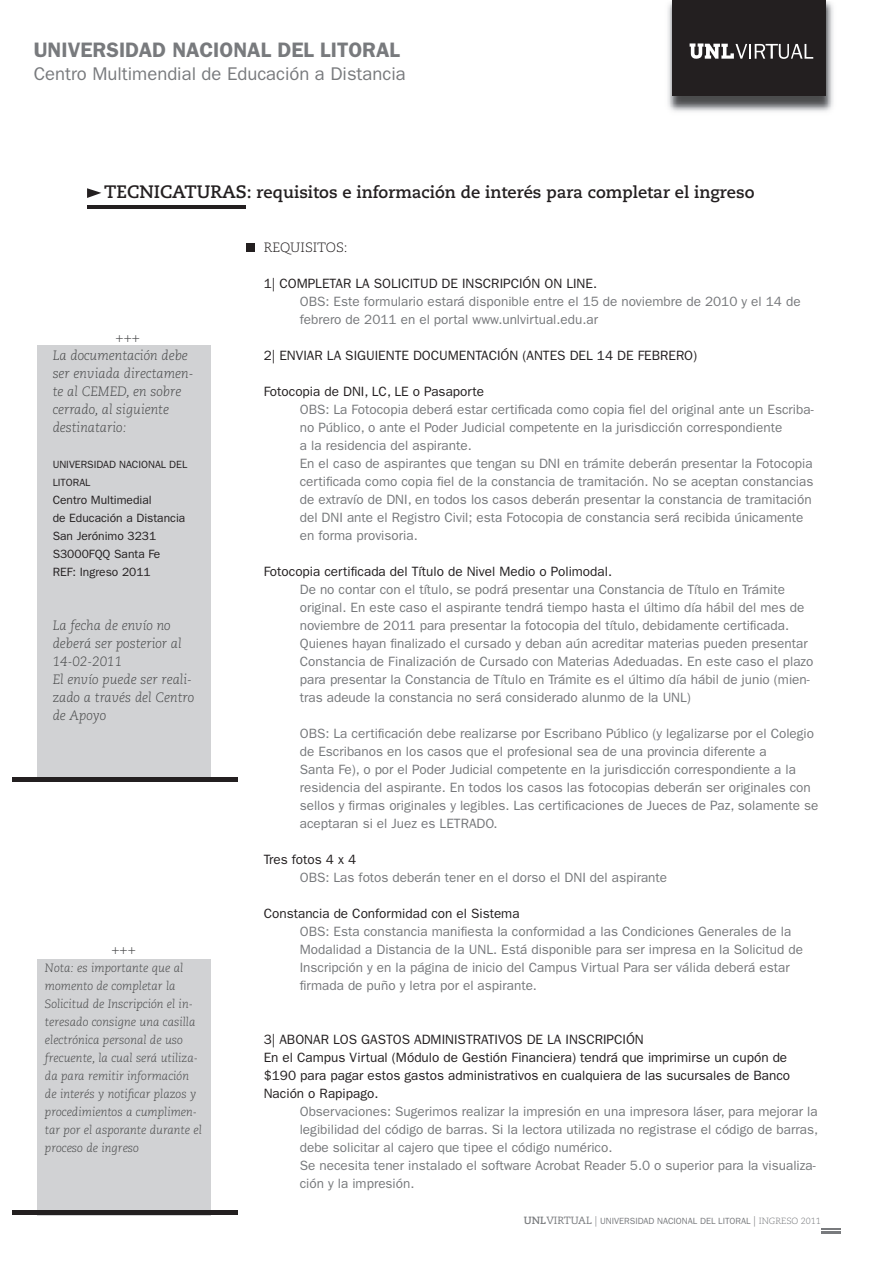
<style>
.page{position:relative;width:893px;height:1263px;background:#fff}
.page>*{position:absolute;margin:0;border:0;box-sizing:border-box;transform-origin:0 0}
.t1{font:600 21px "ITC Franklin Gothic Std";color:#787a7d}
.t2{font:18.45px "ITC Franklin Gothic Std";color:#787a7d}
.t3{font:700 16.5px "Caecilia LT Std";color:#231f20}
.observeishons{font:13.5px/18px "ITC Franklin Gothic Std";color:#76787b}
.t4{font:13.5px/18px "ITC Franklin Gothic Std";color:#231f20}
.t5{font:italic 300 13.5px/18px "Caecilia LT Std";color:#464748}
.t6{font:300 13.5px "Caecilia LT Std";color:#231f20}
.t7{font:italic 300 12px/18px "Caecilia LT Std";color:#464748}
.t8{font:12px/18px "ITC Franklin Gothic Std";color:#231f20}
.t9{font:10.5px "ITC Franklin Gothic Std";color:#231f20}
.t10{font:9px "ITC Franklin Gothic Std";color:#787a7d}
.s1{font-size:18px}
.s2{font-family:"Caecilia LT Std";font-weight:700;font-size:10.5px}
.s3{font-family:"Caecilia LT Std";font-size:10.5px}
.s4{font-family:"Caecilia LT Std";font-weight:300;font-size:10.5px}
.s5{font-family:"Caecilia LT Std";font-weight:300}
</style>
<div class="page">
<svg style="left:821px;top:1229px;width:19px;height:5px"></svg>
<img style="left:668px;top:1px;width:165px;height:111px">
<div style="left:672px;top:0;width:153px;height:96px;background:#231f20"></div>
<svg style="left:690px;top:43px;width:123px;height:16px"></svg>
<hr style="left:87px;top:205px;width:159px;height:3px;background:#231f20">
<div style="left:246px;top:243px;width:8px;height:9px;background:#231f20"></div>
<svg style="left:87px;top:188px;width:14px;height:10px"></svg>
<div style="left:38px;top:345px;width:173px;height:435px;background:#d1d2d4"></div>
<div style="left:38px;top:959px;width:173px;height:256px;background:#d1d2d4"></div>
<div style="left:12px;top:777px;width:226px;height:5px;background:#231f20"></div>
<hr style="left:12px;top:1210px;width:226px;height:4px;background:#231f20">
<p class="t1" style="left:34px;top:38px;width:368px">UNIVERSIDAD NACIONAL DEL LITORAL</p>
<p class="t2" style="left:34px;top:63px;width:373px">Centro Multimendial de Educación a Distancia</p>
<p class="t3" style="left:104px;top:183px;width:652px"><span class="s1">TECNICATURAS</span>: requisitos e información de interés para completar el ingreso</p>
<p class="t5" style="left:116px;top:329px;width:26px">+++</p>
<p class="t5" style="left:53px;top:347px;width:142px">La documentación debe ser enviada directamen&shy;te al CEMED, en sobre cerrado, al siguiente destinatario:</p>
<p class="t9" style="left:53px;top:458px;width:14px">Universidad</p>
<p class="t9" style="left:119px;top:458px;width:14px">Nacional</p>
<p class="t9" style="left:169px;top:458px;width:7px">del</p>
<p class="t9" style="left:53px;top:476px;width:12px">Litoral</p>
<p class="t8" style="left:53px;top:491px;width:101px">Centro Multimedial</p>
<p class="t8" style="left:53px;top:509px;width:134px">de Educación a Distancia</p>
<p class="t8" style="left:53px;top:527px;width:109px">San Jerónimo 3231<br>S3000FQQ Santa Fe</p>
<p class="t8" style="left:53px;top:563px;width:100px">REF: Ingreso 2011</p>
<p class="t5" style="left:53px;top:617px;width:131px">La fecha de envío no deberá ser posterior al<br>14-02-2011</p>
<p class="t5" style="left:53px;top:671px;width:143px">El envío puede ser reali&shy;zado a través del Centro de Apoyo</p>
<p class="t5" style="left:112px;top:941px;width:26px">+++</p>
<p class="t7" style="left:45px;top:959px;width:159px">Nota: es importante que al momento de completar la<br>Solicitud de Inscripción el in&shy;teresado consigne una casilla electrónica personal de uso frecuente, la cual será utiliza&shy;da para remitir información de interés y notificar plazos y procedimientos a cumplimen&shy;tar por el asporante durante el proceso de ingreso</p>
<p class="t6" style="left:264px;top:240px;width:85px">REQUISITOS:</p>
<p class="t4" style="left:264px;top:275px;width:335px">1| COMPLETAR LA SOLICITUD DE INSCRIPCIÓN ON LINE.</p>
<p class="observeishons" style="left:300px;top:293px;width:502px">OBS: Este formulario estará disponible entre el 15 de noviembre de 2010 y el 14 de febrero de 2011 en el portal www.unlvirtual.edu.ar</p>
<p class="t4" style="left:264px;top:347px;width:435px">2| ENVIAR LA SIGUIENTE DOCUMENTACIÓN (ANTES DEL 14 DE FEBRERO)</p>
<p class="t4" style="left:264px;top:383px;width:222px">Fotocopia de DNI, LC, LE o Pasaporte</p>
<p class="observeishons" style="left:300px;top:401px;width:515px">OBS: La Fotocopia deberá estar certificada como copia fiel del original ante un Escriba&shy;no Público, o ante el Poder Judicial competente en la jurisdicción correspondiente</p>
<p class="observeishons" style="left:300px;top:437px;width:173px">a la residencia del aspirante.</p>
<p class="observeishons" style="left:300px;top:455px;width:515px">En el caso de aspirantes que tengan su DNI en trámite deberán presentar la Fotocopia certificada como copia fiel de la constancia de tramitación. No se aceptan constancias de extravío de DNI, en todos los casos deberán presentar la constancia de tramitación del DNI ante el Registro Civil; esta Fotocopia de constancia será recibida únicamente en forma provisoria.</p>
<p class="t4" style="left:264px;top:563px;width:350px">Fotocopia certificada del Título de Nivel Medio o Polimodal.</p>
<p class="observeishons" style="left:300px;top:581px;width:506px">De no contar con el título, se podrá presentar una Constancia de Título en Trámite original. En este caso el aspirante tendrá tiempo hasta el último día hábil del mes de noviembre de 2011 para presentar la fotocopia del título, debidamente certificada.</p>
<p class="observeishons" style="left:300px;top:635px;width:510px">Quienes hayan finalizado el cursado y deban aún acreditar materias pueden presentar</p>
<p class="observeishons" style="left:300px;top:653px;width:515px">Constancia de Finalización de Cursado con Materias Adeduadas. En este caso el plazo para presentar la Constancia de Título en Trámite es el último día hábil de junio (mien&shy;tras adeude la constancia no será considerado alunmo de la UNL)</p>
<p class="observeishons" style="left:300px;top:725px;width:516px">OBS: La certificación debe realizarse por Escribano Público (y legalizarse por el Colegio de Escribanos en los casos que el profesional sea de una provincia diferente a</p>
<p class="observeishons" style="left:300px;top:761px;width:520px">Santa Fe), o por el Poder Judicial competente en la jurisdicción correspondiente a la residencia del aspirante. En todos los casos las fotocopias deberán ser originales con sellos y firmas originales y legibles. Las certificaciones de Jueces de Paz, solamente se aceptaran si el Juez es LETRADO.</p>
<p class="t4" style="left:264px;top:851px;width:94px">Tres fotos 4 x 4</p>
<p class="observeishons" style="left:300px;top:869px;width:369px">OBS: Las fotos deberán tener en el dorso el DNI del aspirante</p>
<p class="t4" style="left:264px;top:905px;width:257px">Constancia de Conformidad con el Sistema</p>
<p class="observeishons" style="left:300px;top:923px;width:505px">OBS: Esta constancia manifiesta la conformidad a las Condiciones Generales de la Modalidad a Distancia de la UNL. Está disponible para ser impresa en la Solicitud de Inscripción y en la página de inicio del Campus Virtual Para ser válida deberá estar firmada de puño y letra por el aspirante.</p>
<p class="t4" style="left:264px;top:1031px;width:382px">3| ABONAR LOS GASTOS ADMINISTRATIVOS DE LA INSCRIPCIÓN</p>
<p class="t4" style="left:264px;top:1049px;width:528px">En el Campus Virtual (Módulo de Gestión Financiera) tendrá que imprimirse un cupón de $190 para pagar estos gastos administrativos en cualquiera de las sucursales de Banco<br>Nación o Rapipago.</p>
<p class="observeishons" style="left:300px;top:1103px;width:520px;text-align:justify">Observaciones: Sugerimos realizar la impresión en una impresora láser, para mejorar la legibilidad del código de barras. Si la lectora utilizada no registrase el código de barras, debe solicitar al cajero que tipee el código numérico.</p>
<p class="observeishons" style="left:300px;top:1157px;width:517px">Se necesita tener instalado el software Acrobat Reader 5.0 o superior para la visualiza&shy;ción y la impresión.</p>
<p class="t10" style="left:524px;top:1216px;width:299px"><span class="s2">UNL</span><span class="s3">VIRTUAL</span> <span class="s4">|</span> UNIVERSIDAD NACIONAL DEL LITORAL <span class="s4">|</span> <span class="s5">INGRESO 2011</span></p>
</div>
